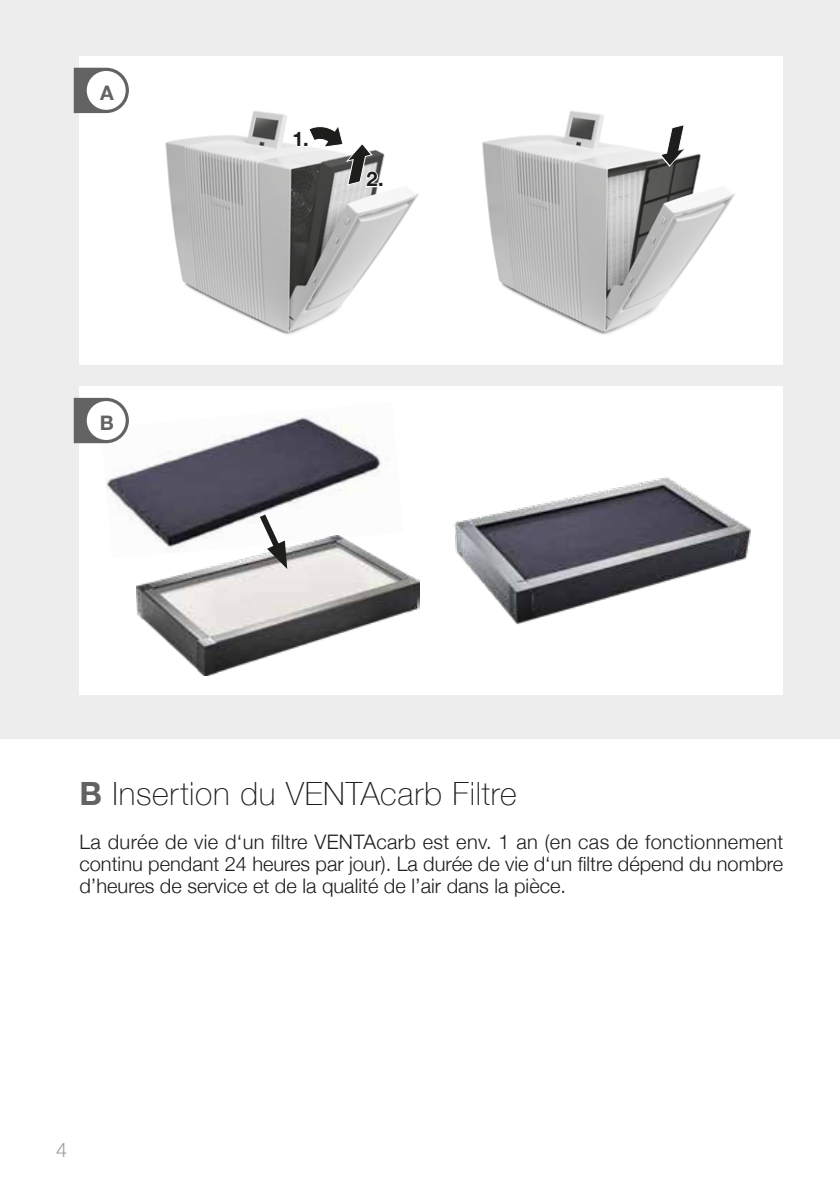
<style>
.page{position:relative;width:840px;height:1191px;background:#fff}
.page>*{position:absolute;margin:0;border:0;box-sizing:border-box;transform-origin:0 0}
.t1{font:100 32px "Helvetica Neue";letter-spacing:.02em;color:#1d1d1b}
.t2{font:300 20px/22px "Helvetica Neue";color:#1d1d1b;text-align:justify}
.t3{font:700 20px "Helvetica Neue";color:#1d1d1b}
.t4{font:700 20px "Helvetica Neue";color:#646363}
.t5{font:300 20px "Helvetica Neue";color:#9d9d9c}
.s1{font-weight:700;color:#646363}
</style>
<div class="page">
<div style="left:0;top:0;width:839px;height:739px;background:#ededed"></div>
<div style="left:79px;top:387px;width:703px;height:308px;background:#fff"></div>
<img style="left:101px;top:416px;width:281px;height:120px">
<img style="left:136px;top:536px;width:284px;height:139px">
<img style="left:454px;top:477px;width:297px;height:148px">
<svg style="left:255px;top:508px;width:33px;height:61px"></svg>
<div style="left:79px;top:57px;width:703px;height:308px;background:#fff"></div>
<img style="left:101px;top:110px;width:318px;height:225px">
<img style="left:482px;top:110px;width:253px;height:225px">
<svg style="left:292px;top:123px;width:91px;height:65px"></svg>
<svg style="left:654px;top:122px;width:38px;height:49px"></svg>
<svg style="left:74px;top:68px;width:55px;height:45px"></svg>
<div style="left:87px;top:71px;width:39px;height:39px;background:#fff;border-radius:50%"></div>
<svg style="left:74px;top:398px;width:55px;height:45px"></svg>
<div style="left:87px;top:401px;width:39px;height:39px;background:#fff;border-radius:50%"></div>
<p class="t4" style="left:100px;top:77px;width:15px">A</p>
<p class="t4" style="left:100px;top:407px;width:16px">B</p>
<p class="t3" style="left:292px;top:123px;width:18px">1.</p>
<p class="t3" style="left:366px;top:163px;width:19px">2.</p>
<h1 class="t1" style="left:79px;top:769px;width:438px"><span class="s1">B</span> Insertion du VENTAcarb Filtre</h1>
<p class="t2" style="left:79px;top:829px;width:705px">La durée de vie d‘un filtre VENTAcarb est env. 1 an (en cas de fonctionnement continu pendant 24 heures par jour). La durée de vie d‘un filtre dépend du nombre d’heures de service et de la qualité de l’air dans la pièce.</p>
<p class="t5" style="left:56px;top:1133px;width:13px">4</p>
</div>
